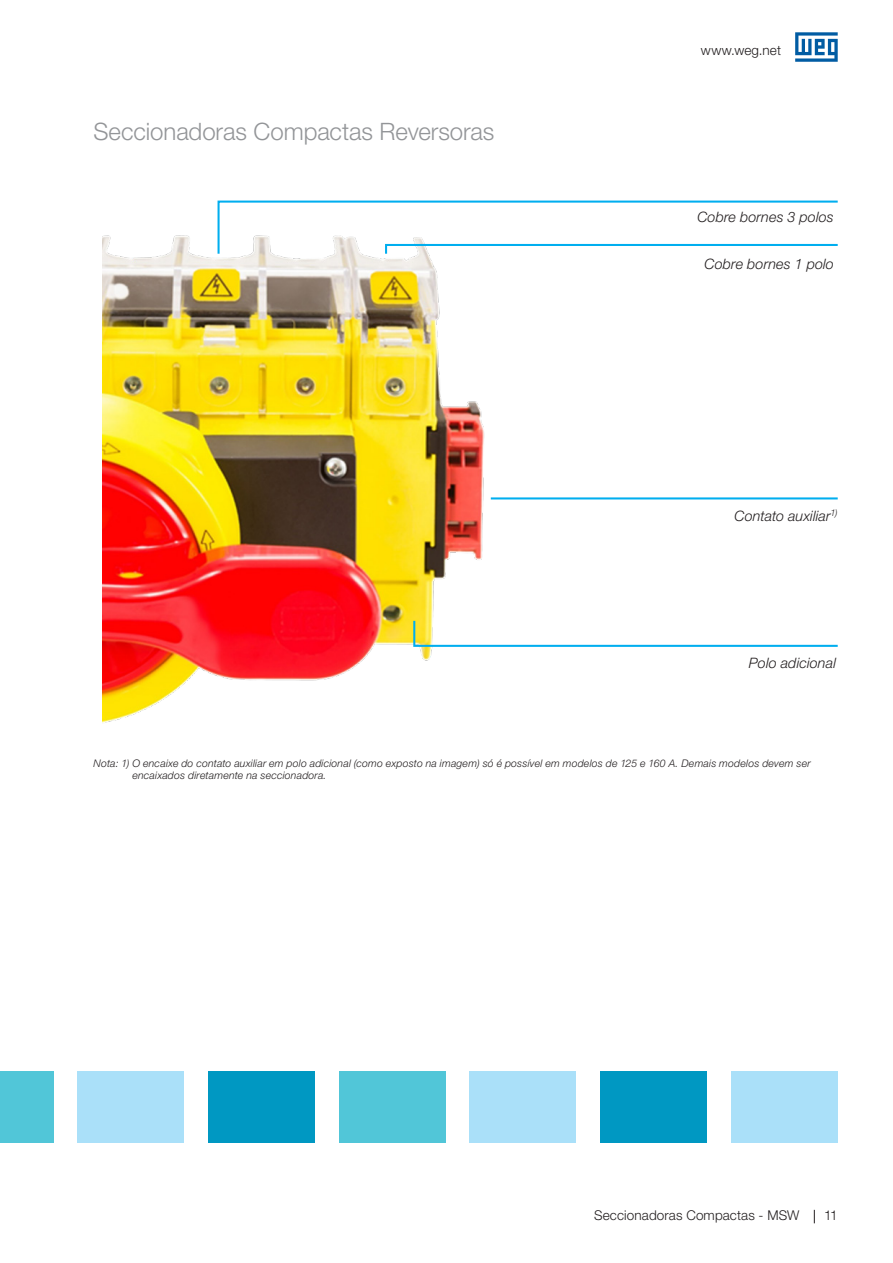
<style>
.page{position:relative;width:893px;height:1263px;background:#fff}
.page>*{position:absolute;margin:0;border:0;box-sizing:border-box;transform-origin:0 0}
._1-TITULO{font:300 24px "Helvetica Neue LT Pro";letter-spacing:-.005em;color:#939598}
._17___Eyecatcher_Cop{font:italic 300 14.4px "Helvetica Neue LT Pro";letter-spacing:.005em;color:#231f20}
.t1{font:300 13.5px "Helvetica Neue LT Pro";letter-spacing:.01em;color:#231f20}
._7-NOTA{font:italic 300 10.5px/12.6px "Helvetica Neue LT Pro";letter-spacing:.015em;color:#231f20}
</style>
<div class="page">
<svg style="left:795px;top:32px;width:43px;height:30px"></svg>
<svg style="left:814px;top:1210px;width:1px;height:13px"></svg>
<img style="left:102px;top:235px;width:395px;height:488px">
<svg style="left:216px;top:200px;width:622px;height:56px"></svg>
<svg style="left:412px;top:619px;width:426px;height:29px"></svg>
<hr style="left:491px;top:497px;width:347px;height:2px;background:#00aeef">
<div style="left:0;top:1071px;width:54px;height:71px;background:#51c6d8"></div>
<div style="left:77px;top:1071px;width:107px;height:71px;background:#aae0f9"></div>
<div style="left:208px;top:1071px;width:107px;height:71px;background:#0098c2"></div>
<div style="left:339px;top:1071px;width:107px;height:71px;background:#51c6d8"></div>
<div style="left:469px;top:1071px;width:107px;height:71px;background:#aae0f9"></div>
<div style="left:600px;top:1071px;width:107px;height:71px;background:#0098c2"></div>
<div style="left:731px;top:1071px;width:107px;height:71px;background:#aae0f9"></div>
<p class="_1-TITULO" style="left:94px;top:117px;width:402px">Seccionadoras Compactas Reversoras</p>
<p class="t1" style="left:701px;top:42px;width:82px">www.weg.net</p>
<p class="_17___Eyecatcher_Cop" style="left:697px;top:208px;width:138px">Cobre bornes 3 polos</p>
<p class="_17___Eyecatcher_Cop" style="left:704px;top:255px;width:131px">Cobre bornes 1 polo</p>
<p class="_17___Eyecatcher_Cop" style="left:734px;top:507px;width:105px">Contato auxiliar<sup>1)</sup></p>
<p class="_17___Eyecatcher_Cop" style="left:749px;top:654px;width:89px">Polo adicional</p>
<p class="_7-NOTA" style="left:132px;top:756px;width:680px;text-indent:-39px">Nota: 1) O encaixe do contato auxiliar em polo adicional (como exposto na imagem) só é possível em modelos de 125 e 160 A. Demais modelos devem ser encaixados diretamente na seccionadora.</p>
<p class="t1" style="left:594px;top:1207px;width:207px">Seccionadoras Compactas - MSW</p>
<p class="t1" style="left:824px;top:1207px;width:15px">11</p>
</div>
